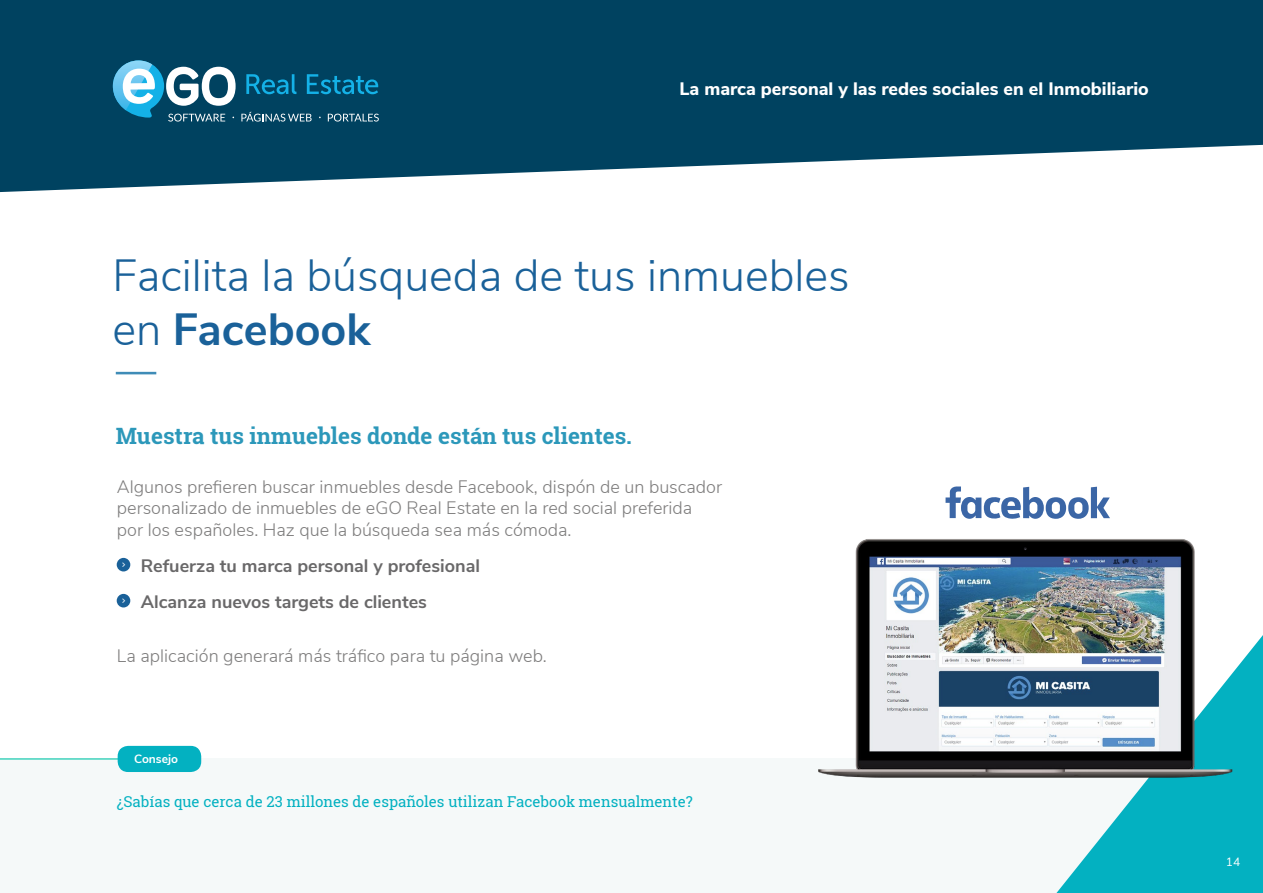
<style>
.page{position:relative;width:1263px;height:893px;background:#fff}
.page>*{position:absolute;margin:0;border:0;box-sizing:border-box;transform-origin:0 0}
.t1{font:300 45px/54px "Nunito Sans";color:#1a6199}
.t2{font:700 22.5px "Roboto Slab";color:#2c98ba}
.t3{font:300 18px/21.6px "Nunito Sans";color:#7e7d7d}
.t4{font:700 18px "Nunito Sans";color:#696869}
.t5{font:800 18px "Nunito Sans";color:#fff}
.t6{font:15px "Roboto Slab";color:#03b1c1}
.t7{font:700 12px "Nunito Sans";color:#fff}
.t8{font:12px "Nunito Sans";color:#fff}
.t9{font:10.5px "Hero";color:#fff}
.s1{font-weight:700}
</style>
<div class="page">
<div style="left:1px;top:758px;width:1172px;height:134px;background:#f5f9f9"></div>
<hr style="left:0;top:758px;width:195px;height:2px;background:#41d3bd">
<svg style="left:1056px;top:635px;width:207px;height:258px;fill:#03b1c1"></svg>
<svg style="left:0;top:0;width:1263px;height:192px;background:#215a74"></svg>
<div style="left:118px;top:746px;width:83px;height:26px;background:#03b1c1;border-radius:11px"></div>
<svg style="left:113px;top:60px;width:266px;height:62px;background:#2e708d"></svg>
<div style="left:117px;top:558px;width:13px;height:13px;background:#1a6199;border-radius:50%"></div>
<div style="left:117px;top:594px;width:13px;height:13px;background:#1a6199;border-radius:50%"></div>
<hr style="left:116px;top:372px;width:40px;height:2px;background:#3f8cb7">
<img style="left:818px;top:539px;width:423px;height:251px">
<svg style="left:945px;top:486px;width:165px;height:33px"></svg>
<p class="t5" style="left:679px;top:76px;width:471px">La marca personal y las redes sociales en el Inmobiliario</p>
<h1 class="t1" style="left:112px;top:246px;width:739px">Facilita la búsqueda de tus inmuebles en <span class="s1">Facebook</span></h1>
<p class="t2" style="left:116px;top:421px;width:518px">Muestra tus inmuebles donde están tus clientes.</p>
<p class="t3" style="left:117px;top:474px;width:607px">Algunos prefieren buscar inmuebles desde Facebook, dispón de un buscador personalizado de inmuebles de eGO Real Estate en la red social preferida por los españoles. Haz que la búsqueda sea más cómoda.</p>
<p class="t9" style="left:122px;top:559px;width:5px">&gt;</p>
<p class="t9" style="left:122px;top:595px;width:5px">&gt;</p>
<p class="t4" style="left:141px;top:552px;width:341px">Refuerza tu marca personal y profesional</p>
<p class="t4" style="left:141px;top:588px;width:288px">Alcanza nuevos targets de clientes</p>
<p class="t3" style="left:117px;top:644px;width:431px">La aplicación generará más tráfico para tu página web.</p>
<p class="t7" style="left:134px;top:750px;width:46px">Consejo</p>
<p class="t6" style="left:117px;top:791px;width:577px">¿Sabías que cerca de 23 millones de españoles utilizan Facebook mensualmente?</p>
<p class="t8" style="left:1226px;top:853px;width:16px">14</p>
</div>
